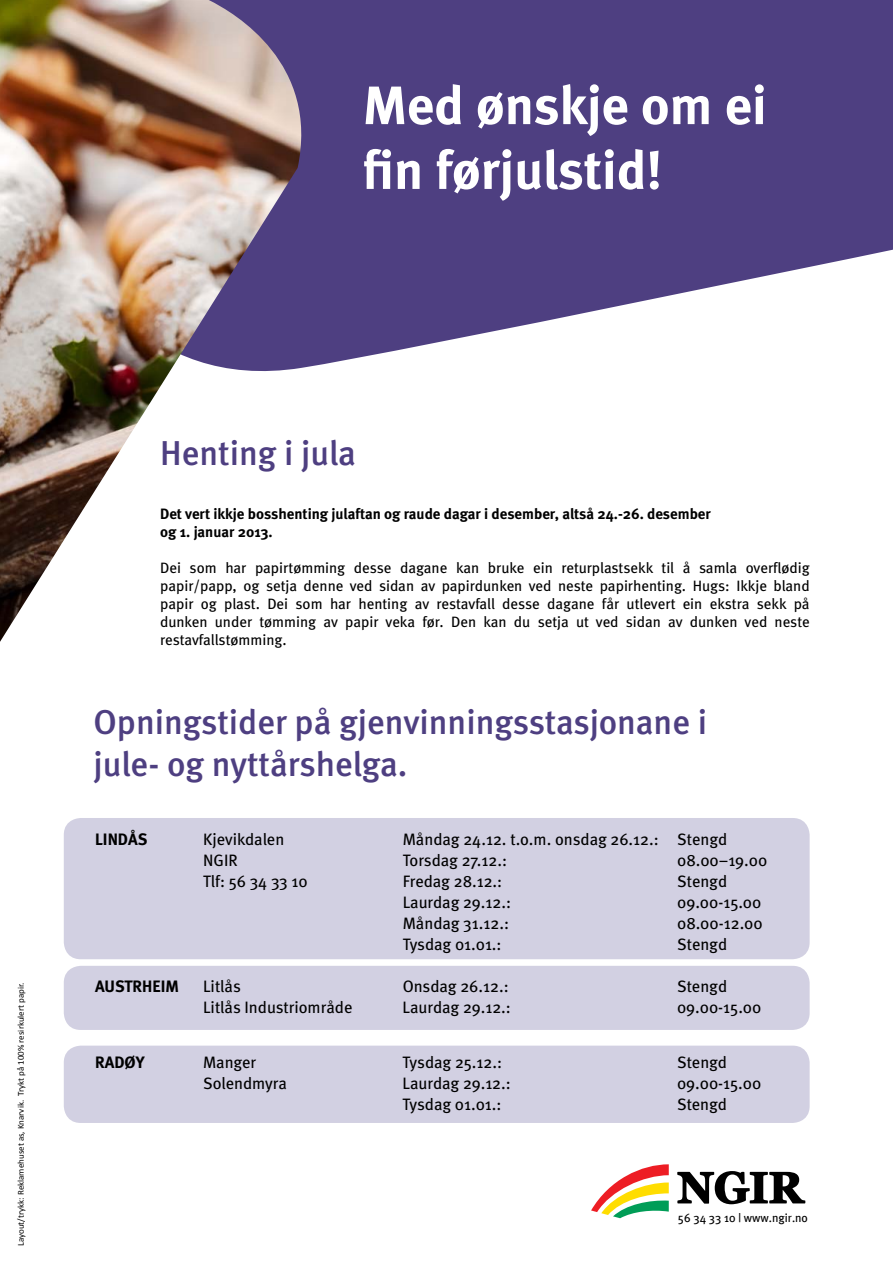
<style>
.page{position:relative;width:893px;height:1263px;background:#fff}
.page>*{position:absolute;margin:0;border:0;box-sizing:border-box;transform-origin:0 0}
.t1{font:700 54px/64.8px "Meta";color:#fff}
.t2{font:500 34.5px/41.4px "Meta";color:#4e3f81}
.t3{font:16.5px "Meta";color:#000}
.t4{font:700 16.5px "Meta";color:#000}
.t5{font:15px/18px "Meta";color:#000;text-align:justify}
.t6{font:700 15px/18px "Meta";color:#000}
.t7{font:12px "Meta Plus";color:#000}
.t8{font:9px "Calibri";color:#000}
</style>
<div class="page">
<svg style="left:303px;top:0;width:590px;height:368px;fill:#4e3f81"></svg>
<img style="left:0;top:0;width:303px;height:642px">
<div style="left:64px;top:818px;width:746px;height:141px;background:#d2d0e2;border-radius:17px"></div>
<div style="left:64px;top:966px;width:746px;height:64px;background:#d2d0e2;border-radius:17px"></div>
<div style="left:64px;top:1045px;width:746px;height:78px;background:#d2d0e2;border-radius:17px"></div>
<svg style="left:677px;top:1171px;width:128px;height:33px"></svg>
<svg style="left:591px;top:1164px;width:78px;height:54px"></svg>
<h1 class="t1" style="left:363px;top:72px;width:405px">Med ønskje om ei fin førjulstid!</h1>
<p class="t8" style="left:15px;top:1246px;width:265px;rotate:-90deg">Layout/trykk: Reklamehuset as, Knarvik. Trykt på 100% resirkulert papir.</p>
<h2 class="t2" style="left:160px;top:432px;width:197px">Henting i jula</h2>
<p class="t6" style="left:160px;top:505px;width:552px">Det vert ikkje bosshenting julaftan og raude dagar i desember, altså 24.-26. desember og 1. januar 2013.</p>
<p class="t5" style="left:160px;top:559px;width:651px">Dei som har papirtømming desse dagane kan bruke ein returplastsekk til å samla overflødig papir/papp, og setja denne ved sidan av papirdunken ved neste papirhenting. Hugs: Ikkje bland papir og plast. Dei som har henting av restavfall desse dagane får utlevert ein ekstra sekk på dunken under tømming av papir veka før. Den kan du setja ut ved sidan av dunken ved neste restavfallstømming.</p>
<h2 class="t2" style="left:94px;top:701px;width:615px">Opningstider på gjenvinningsstasjonane i jule- og nyttårshelga.</h2>
<p class="t4" style="left:95px;top:829px;width:54px">Lin dås</p>
<p class="t3" style="left:203px;top:829px;width:83px">Kjevikdalen</p>
<p class="t3" style="left:403px;top:829px;width:326px">Måndag 24.12. t.o.m. onsdag 26.12.: Stengd</p>
<p class="t3" style="left:203px;top:850px;width:36px">NGIR</p>
<p class="t3" style="left:403px;top:850px;width:106px">Torsdag 27.12.:</p>
<p class="t3" style="left:677px;top:850px;width:92px">08.00–19.00</p>
<p class="t3" style="left:203px;top:871px;width:106px">Tlf: 56 34 33 10</p>
<p class="t3" style="left:403px;top:871px;width:101px">Fredag 28.12.:</p>
<p class="t3" style="left:677px;top:871px;width:51px">Stengd</p>
<p class="t3" style="left:403px;top:892px;width:110px">Laurdag 29.12.:</p>
<p class="t3" style="left:677px;top:892px;width:86px">09.00-15.00</p>
<p class="t3" style="left:403px;top:913px;width:108px">Måndag 31.12.:</p>
<p class="t3" style="left:677px;top:913px;width:87px">08.00-12.00</p>
<p class="t3" style="left:403px;top:934px;width:100px">Tysdag 01.01.:</p>
<p class="t3" style="left:677px;top:934px;width:51px">Stengd</p>
<p class="t4" style="left:95px;top:976px;width:85px">Austrheim</p>
<p class="t3" style="left:203px;top:976px;width:39px">Litlås</p>
<p class="t3" style="left:403px;top:976px;width:107px">Onsdag 26.12.:</p>
<p class="t3" style="left:677px;top:976px;width:51px">Stengd</p>
<p class="t3" style="left:203px;top:997px;width:151px">Litlås Industriområde</p>
<p class="t3" style="left:403px;top:997px;width:110px">Laurdag 29.12.:</p>
<p class="t3" style="left:677px;top:997px;width:86px">09.00-15.00</p>
<p class="t4" style="left:95px;top:1052px;width:51px">Radøy</p>
<p class="t3" style="left:203px;top:1053px;width:55px">Manger</p>
<p class="t3" style="left:403px;top:1053px;width:101px">Tysdag 25.12.:</p>
<p class="t3" style="left:677px;top:1053px;width:51px">Stengd</p>
<p class="t3" style="left:203px;top:1074px;width:85px">Solendmyra</p>
<p class="t3" style="left:403px;top:1074px;width:110px">Laurdag 29.12.:</p>
<p class="t3" style="left:677px;top:1074px;width:86px">09.00-15.00</p>
<p class="t3" style="left:403px;top:1095px;width:100px">Tysdag 01.01.:</p>
<p class="t3" style="left:677px;top:1095px;width:51px">Stengd</p>
<p class="t7" style="left:678px;top:1211px;width:132px">56 34 33 10 | www.ngir.no</p>
</div>
